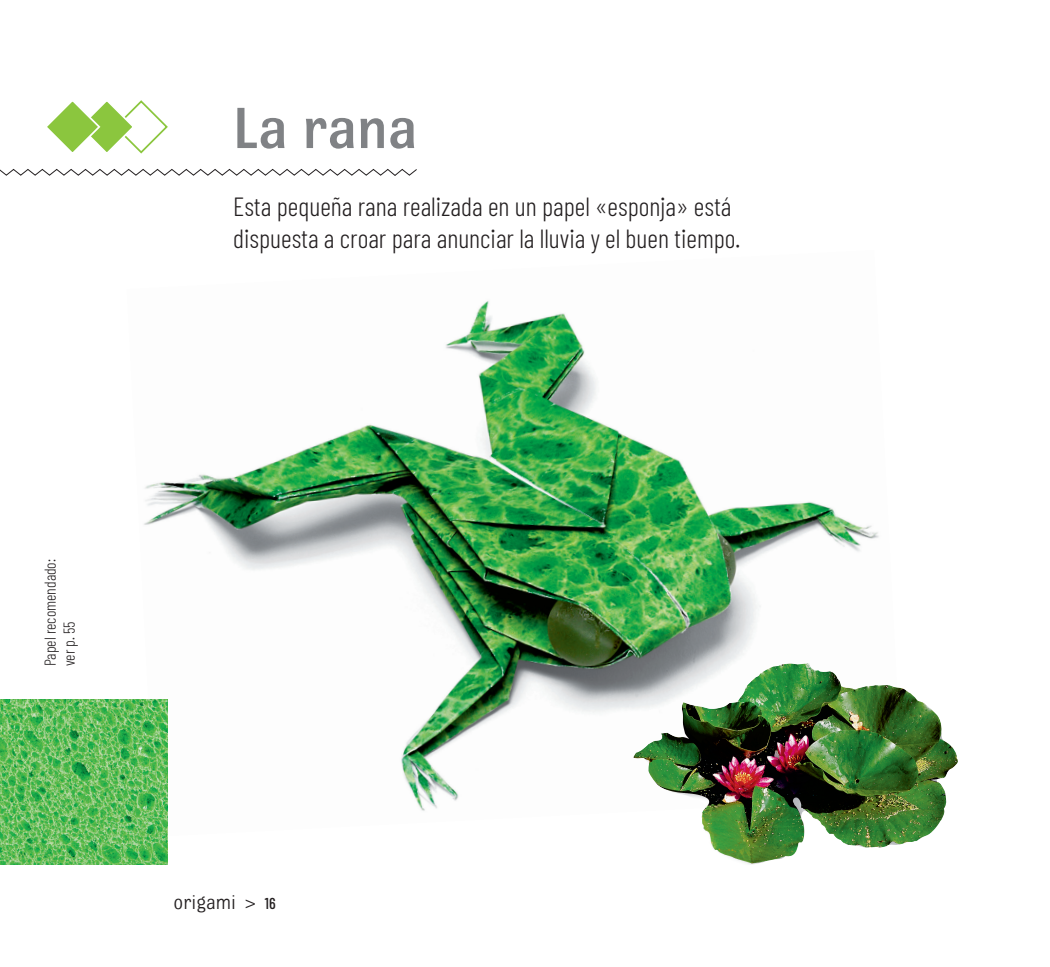
<style>
.page{position:relative;width:1050px;height:967px;background:#fff}
.page>*{position:absolute;margin:0;border:0;box-sizing:border-box;transform-origin:0 0}
.t1{font:500 61.25px "Bulldog";color:#808285}
.chapo{font:300 26.25px/31.5px "Barlow Condensed";color:#231f20}
.t2{font:21px "Bulldog";color:#231f20}
.t3{font:300 15.75px/18.9px "Barlow Condensed";color:#231f20}
.s1{font-family:"Barlow Condensed";font-weight:500;font-size:15.75px}
</style>
<div class="page">
<img style="left:144px;top:301px;width:735px;height:510px">
<svg style="left:0;top:168px;width:417px;height:8px"></svg>
<img style="left:633px;top:663px;width:325px;height:202px">
<img style="left:0;top:699px;width:168px;height:165px">
<svg style="left:116px;top:101px;width:51px;height:51px"></svg>
<div style="left:115px;top:101px;width:52px;height:52px;border:2px solid #8bc63e;border-radius:50%"></div>
<svg style="left:47px;top:101px;width:89px;height:51px"></svg>
<p class="t1" style="left:233px;top:97px;width:186px">La rana</p>
<p class="chapo" style="left:233px;top:189px;width:508px">Esta pequeña rana realizada en un papel «esponja» está dispuesta a croar para anunciar la lluvia y el buen tiempo.</p>
<p class="t3" style="left:40px;top:666px;width:109px;rotate:-90deg">Papel recomendado: ver p. 55</p>
<p class="t2" style="left:174px;top:891px;width:104px">origami &gt; <span class="s1">16</span></p>
</div>
